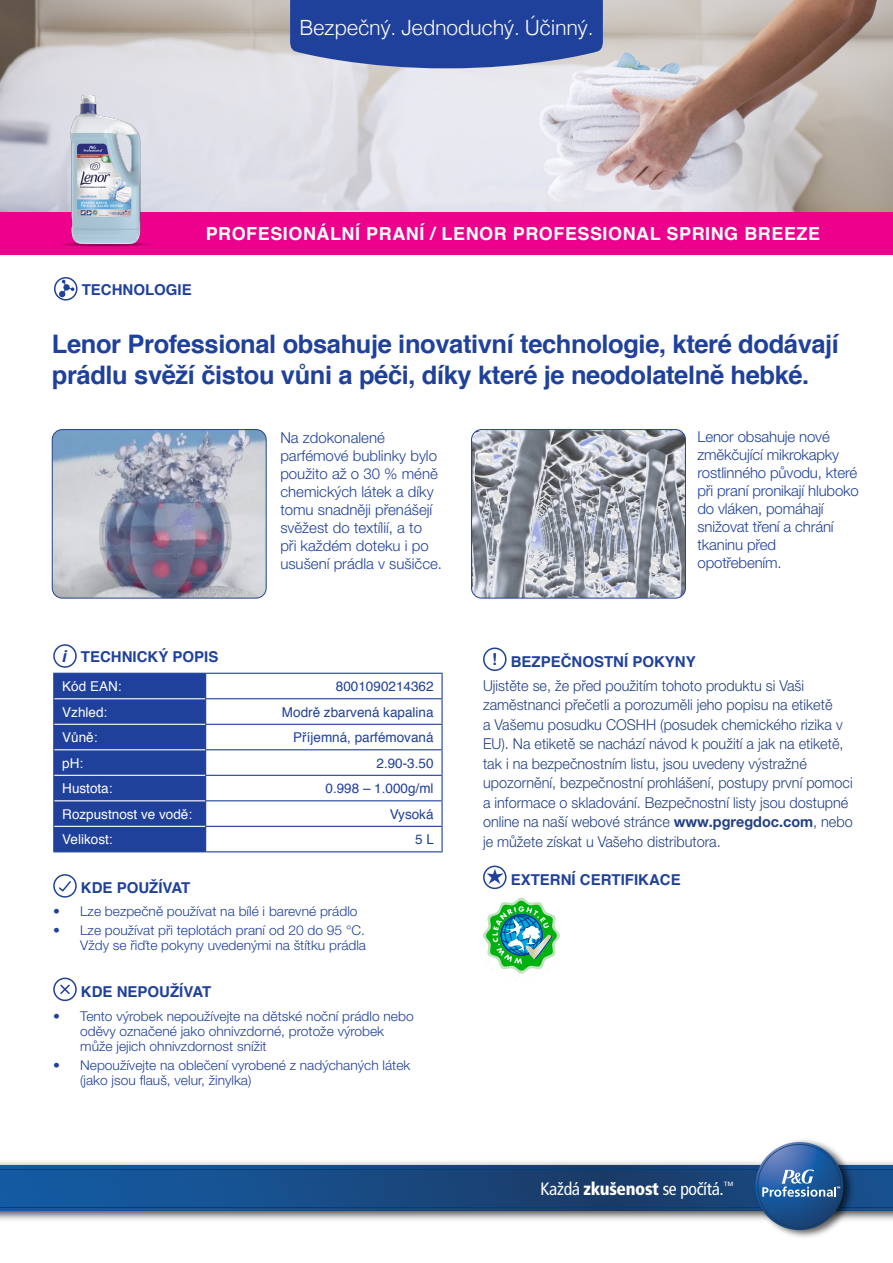
<style>
.page{position:relative;width:893px;height:1263px;background:#fff}
.page>*{position:absolute;margin:0;border:0;box-sizing:border-box;transform-origin:0 0}
.t1{font:700 25.5px/31.5px "Helvetica";letter-spacing:-.015em;color:#20419b}
.t2{font:300 21px "Helvetica";letter-spacing:-.02em;color:#fff}
.t3{font:700 18px "Helvetica";letter-spacing:.03em;color:#fff}
.t4{font:condensed 17.85px "Frutiger LT Com";letter-spacing:-.02em;color:#fff}
.t5{font:300 15px/19.5px "Helvetica Neue LT Pro";color:#234184;scale:.96 1}
.t6{font:300 15px/18px "Helvetica Neue LT Pro";letter-spacing:-.01em;color:#20419b}
.t7{font:700 15px "Helvetica";color:#20419b}
.t8{font:300 13.5px/15px "Helvetica Neue LT Pro";color:#20419b}
.t9{font:13.5px "Helvetica";color:#20419b}
.t10{font:13.5px "Helvetica";color:#fff}
.s1{font-style:italic;font-size:16.5px}
.s2{font-size:16.5px}
.s3{font-weight:700}
.s4{font-weight:900}
</style>
<div class="page">
<img style="left:0;top:0;width:893px;height:213px">
<div style="left:0;top:213px;width:893px;height:42px;background:#ec008c"></div>
<div style="left:53px;top:644px;width:24px;height:24px;border:2px solid #20419b;border-radius:50%"></div>
<hr style="left:206px;top:673px;width:237px;height:1px;background:#20419b">
<hr style="left:441px;top:674px;width:2px;height:24px;background:#20419b">
<hr style="left:205px;top:698px;width:238px;height:1px;background:#20419b">
<hr style="left:441px;top:699px;width:2px;height:25px;background:#20419b">
<hr style="left:205px;top:724px;width:238px;height:1px;background:#20419b">
<hr style="left:441px;top:725px;width:2px;height:24px;background:#20419b">
<hr style="left:205px;top:749px;width:238px;height:1px;background:#20419b">
<hr style="left:441px;top:750px;width:2px;height:25px;background:#20419b">
<hr style="left:205px;top:775px;width:238px;height:1px;background:#20419b">
<hr style="left:441px;top:776px;width:2px;height:24px;background:#20419b">
<hr style="left:205px;top:800px;width:238px;height:1px;background:#20419b">
<hr style="left:441px;top:801px;width:2px;height:25px;background:#20419b">
<hr style="left:205px;top:826px;width:238px;height:1px;background:#20419b">
<div style="left:53px;top:673px;width:153px;height:178px;background:#20419b"></div>
<hr style="left:441px;top:827px;width:2px;height:24px;background:#20419b">
<hr style="left:53px;top:851px;width:153px;height:1px;background:#20419b">
<hr style="left:206px;top:851px;width:237px;height:1px;background:#20419b">
<hr style="left:54px;top:698px;width:151px;height:1px;background:#fff">
<hr style="left:54px;top:724px;width:151px;height:1px;background:#fff">
<hr style="left:54px;top:749px;width:151px;height:1px;background:#fff">
<hr style="left:54px;top:775px;width:151px;height:1px;background:#fff">
<hr style="left:54px;top:800px;width:151px;height:1px;background:#fff">
<hr style="left:54px;top:826px;width:151px;height:1px;background:#fff">
<svg style="left:54px;top:875px;width:22px;height:22px"></svg>
<svg style="left:58px;top:880px;width:14px;height:13px"></svg>
<div style="left:53px;top:874px;width:24px;height:24px;border:2px solid #20419b;border-radius:50%"></div>
<svg style="left:54px;top:978px;width:22px;height:22px"></svg>
<svg style="left:59px;top:983px;width:12px;height:12px"></svg>
<div style="left:53px;top:977px;width:24px;height:24px;border:2px solid #20419b;border-radius:50%"></div>
<div style="left:483px;top:647px;width:24px;height:24px;border:2px solid #20419b;border-radius:50%"></div>
<svg style="left:289px;top:0;width:314px;height:69px;background:#3250a1"></svg>
<svg style="left:0;top:1165px;width:893px;height:46px;background:#174a83"></svg>
<hr style="left:0;top:1169px;width:893px;height:1px;background:#003e7e">
<hr style="left:0;top:1207px;width:893px;height:1px;background:#003e7e">
<img style="left:751px;top:1140px;width:106px;height:97px">
<svg style="left:755px;top:1142px;width:88px;height:88px;background:#2a5996"></svg>
<svg style="left:762px;top:1169px;width:78px;height:28px;background:#527fb4"></svg>
<img style="left:27px;top:91px;width:156px;height:156px">
<svg style="left:55px;top:278px;width:22px;height:22px"></svg>
<div style="left:54px;top:277px;width:24px;height:24px;border:2px solid #20419b;border-radius:50%"></div>
<svg style="left:59px;top:280px;width:15px;height:17px"></svg>
<svg style="left:484px;top:866px;width:22px;height:22px"></svg>
<div style="left:483px;top:865px;width:24px;height:24px;border:2px solid #20419b;border-radius:50%"></div>
<svg style="left:487px;top:869px;width:17px;height:15px"></svg>
<svg style="left:483px;top:898px;width:77px;height:79px"></svg>
<img style="left:52px;top:430px;width:214px;height:168px">
<div style="left:52px;top:429px;width:215px;height:169px;border:1px solid #234184;border-radius:10px"></div>
<img style="left:472px;top:430px;width:213px;height:168px">
<div style="left:471px;top:429px;width:215px;height:169px;border:1px solid #20419b;border-radius:10px"></div>
<h2 class="t2" style="left:299px;top:9px;width:296px">Bezpečný. Jednoduchý. Účinný.</h2>
<p class="t3" style="left:206px;top:219px;width:616px">PROFESIONÁLNÍ PRANÍ / LENOR PROFESSIONAL SPRING BREEZE</p>
<p class="t7" style="left:82px;top:278px;width:112px">TECHNOLOGIE</p>
<h1 class="t1" style="left:52px;top:328px;width:789px">Lenor Professional obsahuje inovativní technologie, které dodávají prádlu svěží čistou vůni a péči, díky které je neodolatelně hebké.</h1>
<p class="t6" style="left:280px;top:428px;width:163px">Na zdokonalené parfémové bublinky bylo použito až o 30 % méně chemických látek a díky tomu snadněji přenášejí svěžest do textílií, a to<br>při každém doteku i po usušení prádla v sušičce.</p>
<p class="t7" style="left:61px;top:645px;width:158px"><span class="s1">i</span> TECHNICKÝ POPIS</p>
<p class="t10" style="left:62px;top:676px;width:61px">Kód EAN:</p>
<p class="t9" style="left:336px;top:676px;width:99px">8001090214362</p>
<p class="t10" style="left:62px;top:701px;width:47px">Vzhled:</p>
<p class="t9" style="left:282px;top:701px;width:153px">Modrě zbarvená kapalina</p>
<p class="t10" style="left:62px;top:727px;width:37px">Vůně:</p>
<p class="t9" style="left:293px;top:727px;width:142px">Příjemná, parfémovaná</p>
<p class="t10" style="left:62px;top:752px;width:23px">pH:</p>
<p class="t9" style="left:377px;top:752px;width:59px">2.90-3.50</p>
<p class="t10" style="left:62px;top:778px;width:52px">Hustota:</p>
<p class="t9" style="left:325px;top:778px;width:110px">0.998 – 1.000g/ml</p>
<p class="t10" style="left:62px;top:803px;width:131px">Rozpustnost ve vodě:</p>
<p class="t9" style="left:390px;top:803px;width:45px">Vysoká</p>
<p class="t10" style="left:62px;top:829px;width:52px">Velikost:</p>
<p class="t9" style="left:415px;top:829px;width:20px">5 L</p>
<p class="t7" style="left:81px;top:876px;width:111px">KDE POUŽÍVAT</p>
<p class="t8" style="left:53px;top:903px;width:306px">• Lze bezpečně používat na bílé i barevné prádlo</p>
<p class="t8" style="left:53px;top:922px;width:314px;text-align:right">• Lze používat při teplotách praní od 20 do 95 °C.<br>Vždy se řiďte pokyny uvedenými na štítku prádla</p>
<p class="t7" style="left:81px;top:979px;width:132px">KDE NEPOUŽÍVAT</p>
<p class="t8" style="left:80px;top:1008px;width:335px;text-indent:-27px">• Tento výrobek nepoužívejte na dětské noční prádlo nebo oděvy označené jako ohnivzdorné, protože výrobek může jejich ohnivzdornost snížit</p>
<p class="t8" style="left:80px;top:1057px;width:332px;text-indent:-27px">• Nepoužívejte na oblečení vyrobené z nadýchaných látek (jako jsou flauš, velur, žinylka)</p>
<p class="t6" style="left:697px;top:427px;width:163px">Lenor obsahuje nové změkčující mikrokapky rostlinného původu, které při praní pronikají hluboko do vláken, pomáhají snižovat tření a chrání tkaninu před opotřebením.</p>
<p class="t7" style="left:492px;top:649px;width:205px"><span class="s2">!</span> BEZPEČNOSTNÍ POKYNY</p>
<p class="t5" style="left:483px;top:675px;width:387px">Ujistěte se, že před použitím tohoto produktu si Vaši zaměstnanci přečetli a porozuměli jeho popisu na etiketě<br>a Vašemu posudku COSHH (posudek chemického rizika v EU). Na etiketě se nachází návod k použití a jak na etiketě, tak i na bezpečnostním listu, jsou uvedeny výstražné upozornění, bezpečnostní prohlášení, postupy první pomoci a informace o skladování. Bezpečnostní listy jsou dostupné online na naší webové stránce <span class="s3">www.pgregdoc.com</span>, nebo je můžete získat u Vašeho distributora.</p>
<p class="t7" style="left:511px;top:867px;width:172px">EXTERNÍ CERTIFIKACE</p>
<p class="t4" style="left:540px;top:1178px;width:195px">Každá <span class="s4">zkušenost</span> se počítá.<sup>™</sup></p>
</div>
